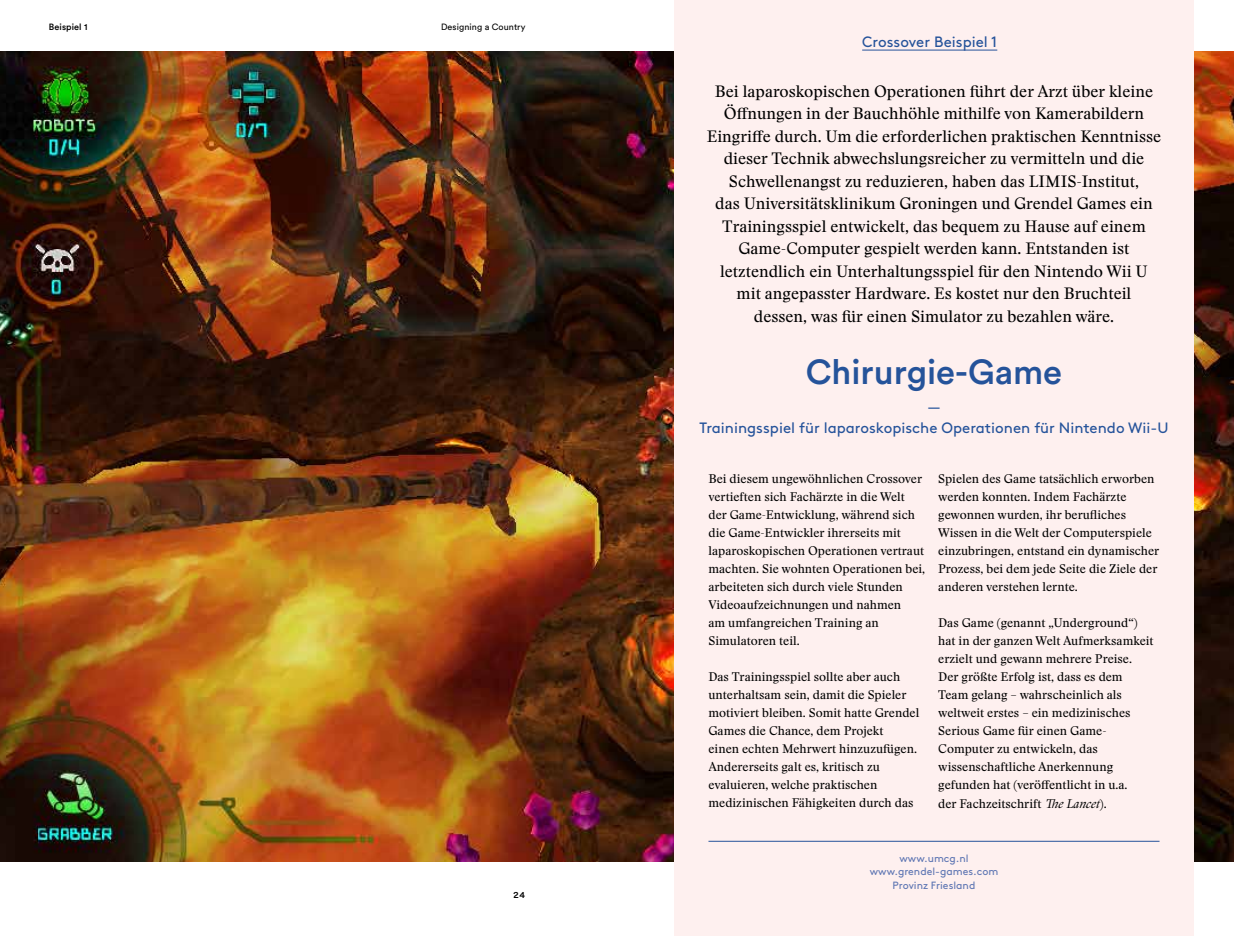
<style>
.page{position:relative;width:1234px;height:936px;background:#fff}
.page>*{position:absolute;margin:0;border:0;box-sizing:border-box;transform-origin:0 0}
.t1{font:500 34.5px "Circular Std";color:#25539a}
.t2{font:16.2px/22.5px "Stanley";color:#000;text-align:center}
.t3{font:15px/21px "Brown";color:#25539a;text-align:center}
.t4{font:12.3px/18px "Stanley";color:#000}
.t5{font:10.5px/13.5px "Brown";color:#5e76b3;text-align:center}
.t6{font:500 10.5px "Nitti Basic";color:#000}
.t7{font:9px "Circular Std";letter-spacing:.01em;color:#000}
.t8{font:500 9px "Circular Std";letter-spacing:.01em;color:#000}
.s1{font-style:italic}
</style>
<div class="page">
<img style="left:0;top:51px;width:1233px;height:810px">
<div style="left:674px;top:0;width:519px;height:935px;background:#fef0ef"></div>
<hr style="left:862px;top:50px;width:135px;height:1px;background:#25539a">
<hr style="left:708px;top:840px;width:451px;height:1px;background:#25539a">
<p class="t8" style="left:49px;top:21px;width:40px">Beispiel 1</p>
<p class="t7" style="left:441px;top:21px;width:86px">Designing a Country</p>
<p class="t6" style="left:513px;top:888px;width:14px">24</p>
<p class="t3" style="left:862px;top:30px;width:137px">Crossover Beispiel 1</p>
<p class="t2" style="left:706px;top:80px;width:456px">Bei laparoskopischen Operationen führt der Arzt über kleine Öffnungen in der Bauchhöhle mithilfe von Kamerabildern Eingriffe durch. Um die erforderlichen praktischen Kenntnisse dieser Technik abwechslungsreicher zu vermitteln und die Schwellenangst zu reduzieren, haben das LIMIS-Institut,<br>das Universitätsklinikum Groningen und Grendel Games ein Trainingsspiel entwickelt, das bequem zu Hause auf einem Game-Computer gespielt werden kann. Entstanden ist letztendlich ein Unterhaltungsspiel für den Nintendo Wii U mit angepasster Hardware. Es kostet nur den Bruchteil<br>dessen, was für einen Simulator zu bezahlen wäre.</p>
<h1 class="t1" style="left:805px;top:350px;width:258px">Chirurgie-Game</h1>
<p class="t3" style="left:699px;top:395px;width:470px">—<br>Trainingsspiel für laparoskopische Operationen für Nintendo Wii-U</p>
<p class="t4" style="left:708px;top:470px;width:218px">Bei diesem ungewöhnlichen Crossover vertieften sich Fachärzte in die Welt der Game-Entwicklung, während sich die Game-Entwickler ihrerseits mit laparoskopischen Operationen vertraut machten. Sie wohnten Operationen bei, arbeiteten sich durch viele Stunden Videoaufzeichnungen und nahmen<br>am umfangreichen Training an Simulatoren teil.</p>
<p class="t4" style="left:708px;top:668px;width:212px">Das Trainingsspiel sollte aber auch unterhaltsam sein, damit die Spieler motiviert bleiben. Somit hatte Grendel Games die Chance, dem Projekt<br>einen echten Mehrwert hinzuzufügen.<br>Andererseits galt es, kritisch zu evaluieren, welche praktischen medizinischen Fähigkeiten durch das</p>
<p class="t4" style="left:938px;top:470px;width:222px">Spielen des Game tatsächlich erworben werden konnten. Indem Fachärzte gewonnen wurden, ihr berufliches Wissen in die Welt der Computerspiele einzubringen, entstand ein dynamischer Prozess, bei dem jede Seite die Ziele der anderen verstehen lernte.</p>
<p class="t4" style="left:938px;top:614px;width:217px">Das Game (genannt „Underground“) hat in der ganzen Welt Aufmerksamkeit erzielt und gewann mehrere Preise.<br>Der größte Erfolg ist, dass es dem Team gelang – wahrscheinlich als weltweit erstes – ein medizinisches Serious Game für einen Game-Computer zu entwickeln, das wissenschaftliche Anerkennung gefunden hat (veröffentlicht in u.a.<br>der Fachzeitschrift <span class="s1">The Lancet</span>).</p>
<p class="t5" style="left:869px;top:850px;width:130px">www.umcg.nl www.grendel-games.com<br>Provinz Friesland</p>
</div>
